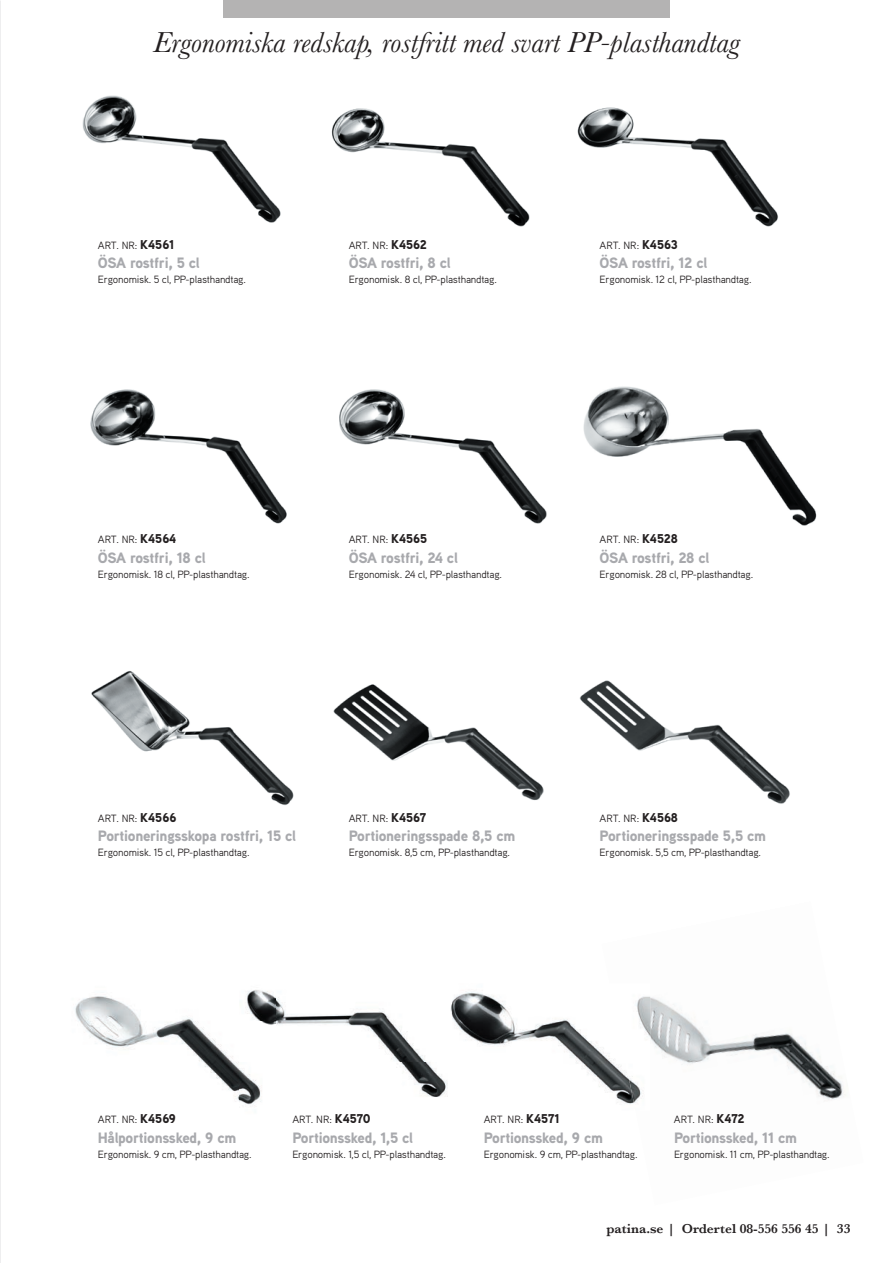
<style>
.page{position:relative;width:893px;height:1263px;background:#fff}
.page>*{position:absolute;margin:0;border:0;box-sizing:border-box;transform-origin:0 0}
.t1{font:italic 30px "Baskerville";color:#231f20}
.t2{font:900 15px "Aaux Pro OT";letter-spacing:-.02em;color:#a8a9ad}
.t3{font:600 13.5px "Baskerville";color:#231f20}
.t4{font:10.5px "Aaux Pro OT";letter-spacing:-.02em;color:#231f20}
.s1{font-weight:900;font-size:12.75px}
</style>
<div class="page">
<div style="left:223px;top:0;width:447px;height:17px;background:#b4b3b3"></div>
<img style="left:0;top:0;width:1px;height:1263px">
<img style="left:75px;top:996px;width:180px;height:110px">
<img style="left:452px;top:992px;width:149px;height:95px">
<img style="left:601px;top:997px;width:245px;height:103px">
<img style="left:610px;top:996px;width:40px;height:108px">
<img style="left:275px;top:997px;width:154px;height:66px">
<img style="left:401px;top:1063px;width:47px;height:34px">
<img style="left:239px;top:990px;width:36px;height:114px">
<img style="left:333px;top:684px;width:211px;height:117px">
<img style="left:91px;top:670px;width:203px;height:135px">
<img style="left:583px;top:386px;width:234px;height:140px">
<img style="left:339px;top:389px;width:208px;height:135px">
<img style="left:90px;top:389px;width:197px;height:135px">
<img style="left:82px;top:95px;width:199px;height:128px">
<img style="left:331px;top:108px;width:199px;height:119px">
<img style="left:577px;top:107px;width:201px;height:120px">
<img style="left:579px;top:680px;width:211px;height:124px">
<h1 class="t1" style="left:153px;top:22px;width:588px">Ergonomiska redskap, rostfritt med svart PP-plasthandtag</h1>
<p class="t4" style="left:98px;top:239px;width:78px">ART. NR: <span class="s1">K4561</span></p>
<h2 class="t2" style="left:98px;top:254px;width:103px">ÖSA rostfri, 5 cl</h2>
<p class="t4" style="left:98px;top:273px;width:150px">Ergonomisk. 5 cl, PP-plasthandtag.</p>
<p class="t4" style="left:349px;top:239px;width:80px">ART. NR: <span class="s1">K4562</span></p>
<h2 class="t2" style="left:349px;top:254px;width:104px">ÖSA rostfri, 8 cl</h2>
<p class="t4" style="left:349px;top:273px;width:150px">Ergonomisk. 8 cl, PP-plasthandtag.</p>
<p class="t4" style="left:600px;top:239px;width:80px">ART. NR: <span class="s1">K4563</span></p>
<h2 class="t2" style="left:600px;top:254px;width:109px">ÖSA rostfri, 12 cl</h2>
<p class="t4" style="left:600px;top:273px;width:153px">Ergonomisk. 12 cl, PP-plasthandtag.</p>
<p class="t4" style="left:98px;top:533px;width:80px">ART. NR: <span class="s1">K4564</span></p>
<h2 class="t2" style="left:98px;top:548px;width:109px">ÖSA rostfri, 18 cl</h2>
<p class="t4" style="left:98px;top:568px;width:153px">Ergonomisk. 18 cl, PP-plasthandtag.</p>
<p class="t4" style="left:349px;top:533px;width:80px">ART. NR: <span class="s1">K4565</span></p>
<h2 class="t2" style="left:349px;top:548px;width:111px">ÖSA rostfri, 24 cl</h2>
<p class="t4" style="left:349px;top:568px;width:155px">Ergonomisk. 24 cl, PP-plasthandtag.</p>
<p class="t4" style="left:600px;top:533px;width:80px">ART. NR: <span class="s1">K4528</span></p>
<h2 class="t2" style="left:600px;top:548px;width:111px">ÖSA rostfri, 28 cl</h2>
<p class="t4" style="left:600px;top:568px;width:155px">Ergonomisk. 28 cl, PP-plasthandtag.</p>
<p class="t4" style="left:98px;top:812px;width:80px">ART. NR: <span class="s1">K4566</span></p>
<h2 class="t2" style="left:98px;top:826px;width:200px">Portioneringsskopa rostfri, 15 cl</h2>
<p class="t4" style="left:98px;top:846px;width:153px">Ergonomisk. 15 cl, PP-plasthandtag.</p>
<p class="t4" style="left:349px;top:812px;width:79px">ART. NR: <span class="s1">K4567</span></p>
<h2 class="t2" style="left:349px;top:826px;width:168px">Portioneringsspade 8,5 cm</h2>
<p class="t4" style="left:349px;top:846px;width:163px">Ergonomisk. 8,5 cm, PP-plasthandtag.</p>
<p class="t4" style="left:600px;top:812px;width:80px">ART. NR: <span class="s1">K4568</span></p>
<h2 class="t2" style="left:600px;top:826px;width:168px">Portioneringsspade 5,5 cm</h2>
<p class="t4" style="left:600px;top:846px;width:163px">Ergonomisk. 5,5 cm, PP-plasthandtag.</p>
<p class="t4" style="left:98px;top:1113px;width:80px">ART. NR: <span class="s1">K4569</span></p>
<h2 class="t2" style="left:98px;top:1128px;width:140px">Hålportionssked, 9 cm</h2>
<p class="t4" style="left:98px;top:1148px;width:155px">Ergonomisk. 9 cm, PP-plasthandtag.</p>
<p class="t4" style="left:292px;top:1113px;width:80px">ART. NR: <span class="s1">K4570</span></p>
<h2 class="t2" style="left:292px;top:1128px;width:122px">Portionssked, 1,5 cl</h2>
<p class="t4" style="left:292px;top:1148px;width:155px">Ergonomisk. 1,5 cl, PP-plasthandtag.</p>
<p class="t4" style="left:484px;top:1113px;width:78px">ART. NR: <span class="s1">K4571</span></p>
<h2 class="t2" style="left:484px;top:1128px;width:121px">Portionssked, 9 cm</h2>
<p class="t4" style="left:484px;top:1148px;width:155px">Ergonomisk. 9 cm, PP-plasthandtag.</p>
<p class="t4" style="left:674px;top:1113px;width:72px">ART. NR: <span class="s1">K472</span></p>
<h2 class="t2" style="left:674px;top:1128px;width:124px">Portionssked, 11 cm</h2>
<p class="t4" style="left:674px;top:1148px;width:157px">Ergonomisk. 11 cm, PP-plasthandtag.</p>
<p class="t3" style="left:606px;top:1219px;width:246px">patina.se | Ordertel 08-556 556 45 | 33</p>
</div>
